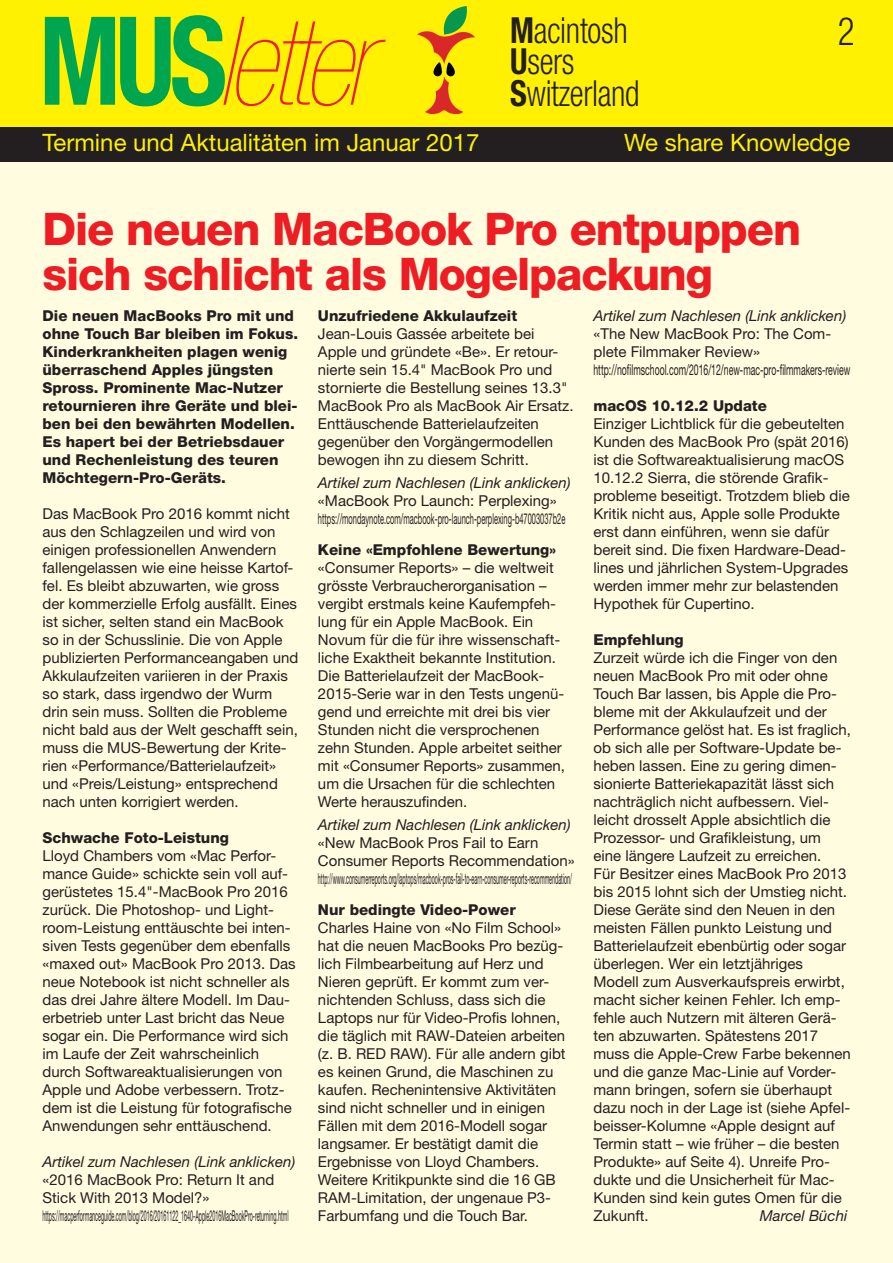
<style>
.page{position:relative;width:893px;height:1263px;background:#fff}
.page>*{position:absolute;margin:0;border:0;box-sizing:border-box;transform-origin:0 0}
.t1{font:italic 900 condensed 123px "Helvetica Neue";letter-spacing:-.05em;color:#ee1d23}
.t2{font:800 45px/45px "Helvetica Neue";letter-spacing:-.025em;color:#ee1d23}
.t3{font:300 condensed 39px "Helvetica Neue";color:#231f20;scale:.9 1}
.t4{font:300 condensed 36px/31.5px "Helvetica Neue";letter-spacing:-.01em;color:#231f20;scale:.9 1}
.t5{font:24px "Helvetica Neue";color:#fff101}
.t6{font:15px/18px "Helvetica Neue";color:#231f20}
.t7{font:800 15px/18px "Helvetica Neue";color:#231f20}
.t8{font:italic 15px "Helvetica Neue";color:#231f20}
.s1{font-weight:700;font-style:normal;color:#00a54f}
.s2{font-weight:700}
</style>
<div class="page">
<div style="left:0;top:157px;width:893px;height:1106px;background:#fffce0"></div>
<div style="left:0;top:0;width:893px;height:128px;background:#fff101"></div>
<img style="left:417px;top:6px;width:58px;height:108px">
<div style="left:0;top:128px;width:893px;height:34px;background:#231f20"></div>
<h1 class="t1" style="left:39px;top:17px;width:334px"><span class="s1">MUS</span>letter</h1>
<h3 class="t5" style="left:43px;top:134px;width:439px">Termine und Aktualitäten im Januar 2017</h3>
<h3 class="t5" style="left:624px;top:134px;width:228px">We share Knowledge</h3>
<h3 class="t4" style="left:510px;top:17px;width:145px"><span class="s2">M</span>acintosh<br><span class="s2">U</span>sers<br><span class="s2">S</span>witzerland</h3>
<h3 class="t3" style="left:838px;top:17px;width:20px">2</h3>
<h2 class="t2" style="left:43px;top:210px;width:760px">Die neuen MacBook Pro entpuppen sich schlicht als Mogelpackung</h2>
<p class="t7" style="left:43px;top:308px;width:257px">Die neuen MacBooks Pro mit und ohne Touch Bar bleiben im Fokus.<br>Kinderkrankheiten plagen wenig überraschend Apples jüngsten<br>Spross. Prominente Mac-Nutzer retournieren ihre Geräte und blei&shy;ben bei den bewährten Modellen.<br>Es hapert bei der Betriebsdauer und Rechenleistung des teuren<br>Möchtegern-Pro-Geräts.</p>
<p class="t6" style="left:43px;top:506px;width:257px">Das MacBook Pro 2016 kommt nicht aus den Schlagzeilen und wird von einigen professionellen Anwendern fallengelassen wie eine heisse Kartof&shy;fel. Es bleibt abzuwarten, wie gross der kommerzielle Erfolg ausfällt. Eines ist sicher, selten stand ein MacBook so in der Schusslinie. Die von Apple publizierten Performanceangaben und Akkulaufzeiten variieren in der Praxis so stark, dass irgendwo der Wurm drin sein muss. Sollten die Probleme nicht bald aus der Welt geschafft sein, muss die MUS-Bewertung der Krite&shy;rien «Performance/Batterielaufzeit» und «Preis/Leistung» entsprechend nach unten korrigiert werden.</p>
<p class="t7" style="left:43px;top:830px;width:188px">Schwache Foto-Leistung</p>
<p class="t6" style="left:43px;top:848px;width:255px">Lloyd Chambers vom «Mac Perfor&shy;mance Guide» schickte sein voll auf&shy;gerüstetes 15.4"-MacBook Pro 2016 zurück. Die Photoshop- und Light&shy;room-Leistung enttäuschte bei inten&shy;siven Tests gegenüber dem ebenfalls «maxed out» MacBook Pro 2013. Das neue Notebook ist nicht schneller als das drei Jahre ältere Modell. Im Dau&shy;erbetrieb unter Last bricht das Neue sogar ein. Die Performance wird sich im Laufe der Zeit wahrscheinlich durch Softwareaktualisierungen von Apple und Adobe verbessern. Trotz&shy;dem ist die Leistung für fotografische Anwendungen sehr enttäuschend.</p>
<p class="t8" style="left:43px;top:1156px;width:254px">Artikel zum Nachlesen (Link anklicken)</p>
<p class="t6" style="left:43px;top:1172px;width:247px">«2016 MacBook Pro: Return It and<br>Stick With 2013 Model?»<br>h tps: /macperformanceguide.com/blog/2016/20161122_1640-Apple2016MacBookPro-returning.html</p>
<p class="t8" style="left:593px;top:310px;width:254px">Artikel zum Nachlesen (Link anklicken)</p>
<p class="t6" style="left:593px;top:326px;width:259px">«The New MacBook Pro: The Com&shy;plete Filmmaker Review» http://nofilmschool.com/2016/12/new-mac-pro-filmmakers-review</p>
<p class="t7" style="left:593px;top:398px;width:175px">macOS 10.12.2 Update</p>
<p class="t6" style="left:593px;top:416px;width:258px">Einziger Lichtblick für die gebeutelten Kunden des MacBook Pro (spät 2016) ist die Softwareaktualisierung macOS 10.12.2 Sierra, die störende Grafik&shy;probleme beseitigt. Trotzdem blieb die Kritik nicht aus, Apple solle Produkte erst dann einführen, wenn sie dafür bereit sind. Die fixen Hardware-Dead&shy;lines und jährlichen System-Upgrades werden immer mehr zur belastenden Hypothek für Cupertino.</p>
<p class="t7" style="left:593px;top:632px;width:92px">Empfehlung</p>
<p class="t6" style="left:593px;top:650px;width:259px">Zurzeit würde ich die Finger von den neuen MacBook Pro mit oder ohne Touch Bar lassen, bis Apple die Pro&shy;bleme mit der Akkulaufzeit und der Performance gelöst hat. Es ist fraglich, ob sich alle per Software-Update be&shy;heben lassen. Eine zu gering dimen&shy;sionierte Batteriekapazität lässt sich nachträglich nicht aufbessern. Viel&shy;leicht drosselt Apple absichtlich die Prozessor- und Grafikleistung, um eine längere Laufzeit zu erreichen.<br>Für Besitzer eines MacBook Pro 2013 bis 2015 lohnt sich der Umstieg nicht.<br>Diese Geräte sind den Neuen in den meisten Fällen punkto Leistung und Batterielaufzeit ebenbürtig oder sogar überlegen. Wer ein letztjähriges Modell zum Ausverkaufspreis erwirbt, macht sicher keinen Fehler. Ich emp&shy;fehle auch Nutzern mit älteren Gerä&shy;ten abzuwarten. Spätestens 2017 muss die Apple-Crew Farbe bekennen und die ganze Mac-Linie auf Vorder&shy;mann bringen, sofern sie überhaupt dazu noch in der Lage ist (siehe Apfel&shy;beisser-Kolumne «Apple designt auf Termin statt – wie früher – die besten Produkte» auf Seite 4). Unreife Pro&shy;dukte und die Unsicherheit für Mac-Kunden sind kein gutes Omen für die Zukunft.</p>
<p class="t7" style="left:318px;top:308px;width:201px">Unzufriedene Akkulaufzeit</p>
<p class="t6" style="left:318px;top:326px;width:257px">Jean-Louis Gassée arbeitete bei Apple und gründete «Be». Er retour&shy;nierte sein 15.4" MacBook Pro und stornierte die Bestellung seines 13.3" MacBook Pro als MacBook Air Ersatz.<br>Enttäuschende Batterielaufzeiten gegenüber den Vorgängermodellen bewogen ihn zu diesem Schritt.</p>
<p class="t8" style="left:318px;top:477px;width:254px">Artikel zum Nachlesen (Link anklicken)</p>
<p class="t6" style="left:318px;top:493px;width:249px">«MacBook Pro Launch: Perplexing» https://mondaynote.com/macbook-pro-launch-perplexing-b47003037b2e</p>
<p class="t7" style="left:318px;top:542px;width:240px">Keine «Empfohlene Bewertung»</p>
<p class="t6" style="left:318px;top:560px;width:249px">«Consumer Reports» – die weltweit grösste Verbraucherorganisation – vergibt erstmals keine Kaufempfeh&shy;lung für ein Apple MacBook. Ein Novum für die für ihre wissenschaft&shy;liche Exaktheit bekannte Institution.<br>Die Batterielaufzeit der MacBook-2015-Serie war in den Tests ungenü&shy;gend und erreichte mit drei bis vier Stunden nicht die versprochenen zehn Stunden. Apple arbeitet seither mit «Consumer Reports» zusammen, um die Ursachen für die schlechten Werte herauszufinden.</p>
<p class="t8" style="left:318px;top:819px;width:254px">Artikel zum Nachlesen (Link anklicken)</p>
<p class="t6" style="left:318px;top:835px;width:258px">«New MacBook Pros Fail to Earn<br>Consumer Reports Recommendation» h tp: /www.consume reports.org/laptops/macbook-pros-fail-to-earn-consumer-reports-recommendation/</p>
<p class="t7" style="left:318px;top:902px;width:199px">Nur bedingte Video-Power</p>
<p class="t6" style="left:318px;top:920px;width:249px">Charles Haine von «No Film School» hat die neuen MacBooks Pro bezüg&shy;lich Filmbearbeitung auf Herz und Nieren geprüft. Er kommt zum ver&shy;nichtenden Schluss, dass sich die Laptops nur für Video-Profis lohnen, die täglich mit RAW-Dateien arbeiten (z. B. RED RAW). Für alle andern gibt es keinen Grund, die Maschinen zu kaufen. Rechenintensive Aktivitäten sind nicht schneller und in einigen Fällen mit dem 2016-Modell sogar langsamer. Er bestätigt damit die Ergebnisse von Lloyd Chambers.<br>Weitere Kritikpunkte sind die 16 GB RAM-Limitation, der ungenaue P3- Farbumfang und die Touch Bar.</p>
<p class="t8" style="left:760px;top:1210px;width:89px">Marcel Büchi</p>
</div>
